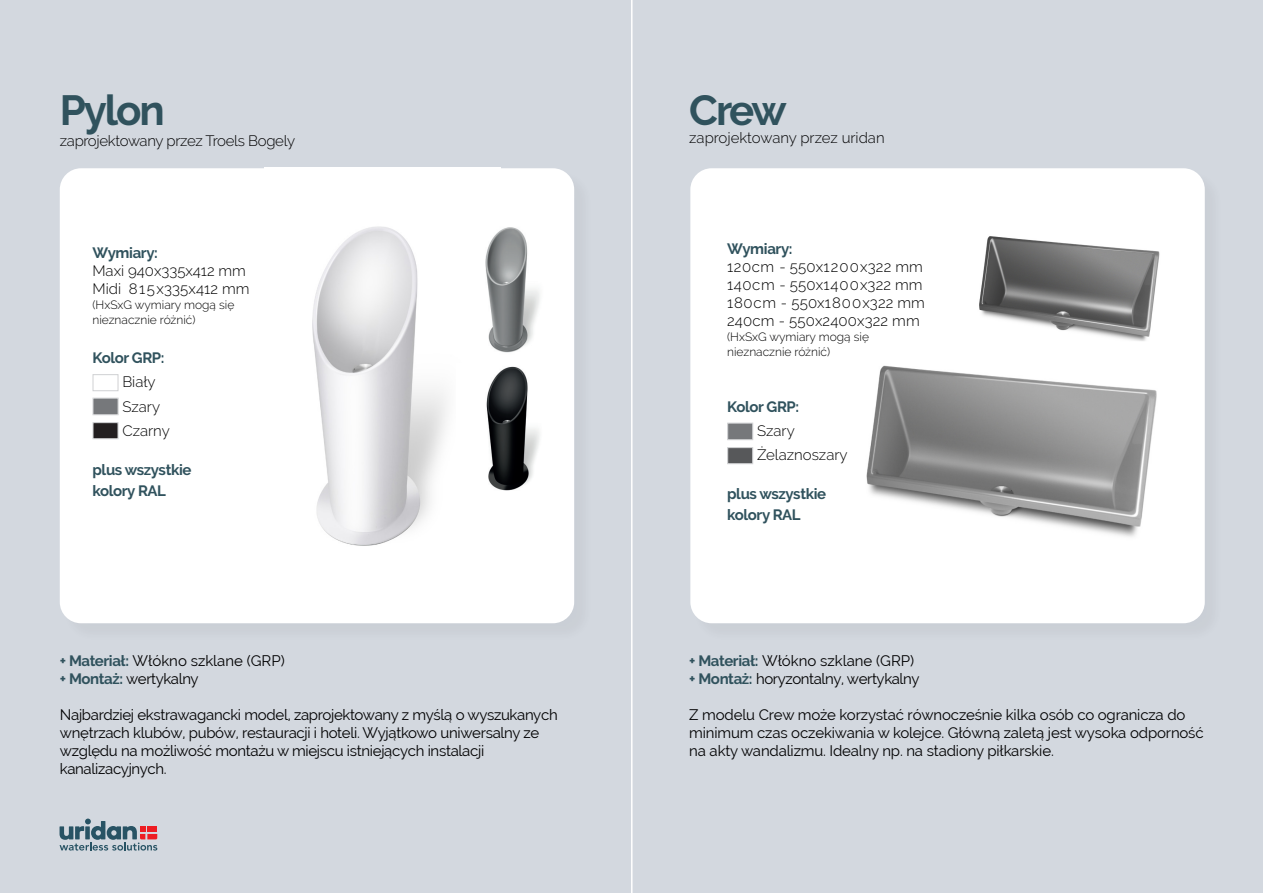
<style>
.page{position:relative;width:1263px;height:893px;background:#d3d8df}
.page>*{position:absolute;margin:0;border:0;box-sizing:border-box;transform-origin:0 0}
.t1{font:700 42px "Raleway";letter-spacing:-.05em;color:#30525d}
.t2{font:15px/18px "Raleway";letter-spacing:-.02em;color:#000001}
.t3{font:300 15px "Raleway";color:#000001}
.t4{font:700 15px "Raleway";letter-spacing:-.025em;color:#30525d}
.t5{font:15px "Raleway";color:#000001}
.t6{font:300 15px "Raleway";letter-spacing:.025em;color:#000001}
.t7{font:300 15px "Raleway";letter-spacing:-.02em;color:#000001}
.t8{font:300 15px "Raleway";letter-spacing:.03em;color:#000001}
.t9{font:300 12px "Raleway";color:#000001}
.s1{font-weight:700;color:#30525d}
</style>
<div class="page">
<div style="left:693px;top:171px;width:530px;height:471px;background:#ced2d9"></div>
<div style="left:690px;top:168px;width:515px;height:455px;background:#fff;border-radius:21px"></div>
<div style="left:62px;top:171px;width:531px;height:471px;background:#ced2d9"></div>
<div style="left:60px;top:168px;width:514px;height:455px;background:#fff;border-radius:21px"></div>
<hr style="left:631px;top:0;width:1px;height:893px;background:#fff">
<img style="left:866px;top:365px;width:291px;height:172px">
<svg style="left:60px;top:819px;width:97px;height:31px"></svg>
<img style="left:312px;top:226px;width:135px;height:320px">
<div style="left:92px;top:374px;width:27px;height:17px;border:1px solid #d1d2d4"></div>
<div style="left:92px;top:398px;width:27px;height:17px;background:#76787b;border:1px solid #d1d2d4"></div>
<div style="left:92px;top:422px;width:27px;height:17px;background:#231f20;border:1px solid #d1d2d4"></div>
<img style="left:485px;top:227px;width:55px;height:126px">
<img style="left:486px;top:366px;width:54px;height:125px">
<div style="left:727px;top:423px;width:26px;height:17px;background:#76787b;border:1px solid #d1d2d4"></div>
<div style="left:727px;top:447px;width:26px;height:17px;background:#57585a;border:1px solid #d1d2d4"></div>
<img style="left:979px;top:236px;width:181px;height:105px">
<p class="t1" style="left:60px;top:86px;width:107px">Pylon</p>
<p class="t7" style="left:60px;top:132px;width:237px">zaprojektowany przez Troels Bogely</p>
<p class="t4" style="left:92px;top:245px;width:67px">Wymiary:</p>
<p class="t3" style="left:92px;top:262px;width:155px">Maxi 940x335x412 mm</p>
<p class="t3" style="left:92px;top:280px;width:159px">Midi 815x335x412 mm</p>
<p class="t9" style="left:92px;top:298px;width:143px">(HxSxG wymiary mogą się</p>
<p class="t9" style="left:92px;top:313px;width:105px">nieznacznie różnić)</p>
<p class="t4" style="left:92px;top:350px;width:74px">Kolor GRP:</p>
<p class="t3" style="left:122px;top:373px;width:35px">Biały</p>
<p class="t3" style="left:122px;top:397px;width:39px">Szary</p>
<p class="t3" style="left:122px;top:421px;width:49px">Czarny</p>
<p class="t4" style="left:92px;top:461px;width:101px">plus wszystkie</p>
<p class="t4" style="left:92px;top:482px;width:75px">kolory RAL</p>
<p class="t5" style="left:60px;top:652px;width:226px"><span class="s1">+ Materiał:</span> Włókno szklane (GRP)</p>
<p class="t2" style="left:60px;top:670px;width:140px"><span class="s1">+ Montaż:</span> wertykalny</p>
<p class="t2" style="left:60px;top:706px;width:499px">Najbardziej ekstrawagancki model, zaprojektowany z myślą o wyszukanych wnętrzach klubów, pubów, restauracji i hoteli. Wyjątkowo uniwersalny ze względu na możliwość montażu w miejscu istniejących instalacji</p>
<p class="t2" style="left:60px;top:760px;width:108px">kanalizacyjnych.</p>
<p class="t1" style="left:689px;top:86px;width:99px">Crew</p>
<p class="t3" style="left:689px;top:129px;width:197px">zaprojektowany przez uridan</p>
<p class="t4" style="left:727px;top:240px;width:67px">Wymiary:</p>
<p class="t6" style="left:727px;top:258px;width:197px">120cm - 550x1200x322 mm</p>
<p class="t6" style="left:727px;top:276px;width:197px">140cm - 550x1400x322 mm</p>
<p class="t8" style="left:727px;top:294px;width:199px">180cm - 550x1800x322 mm</p>
<p class="t3" style="left:727px;top:312px;width:194px">240cm - 550x2400x322 mm</p>
<p class="t9" style="left:727px;top:330px;width:143px">(HxSxG wymiary mogą się</p>
<p class="t9" style="left:727px;top:345px;width:105px">nieznacznie różnić)</p>
<p class="t4" style="left:727px;top:399px;width:74px">Kolor GRP:</p>
<p class="t3" style="left:757px;top:422px;width:39px">Szary</p>
<p class="t3" style="left:757px;top:446px;width:92px">Żelaznoszary</p>
<p class="t4" style="left:727px;top:486px;width:101px">plus wszystkie</p>
<p class="t4" style="left:727px;top:507px;width:75px">kolory RAL</p>
<p class="t5" style="left:689px;top:652px;width:226px"><span class="s1">+ Materiał:</span> Włókno szklane (GRP)</p>
<p class="t2" style="left:689px;top:670px;width:232px"><span class="s1">+ Montaż:</span> horyzontalny, wertykalny</p>
<p class="t2" style="left:689px;top:706px;width:516px">Z modelu Crew może korzystać równocześnie kilka osób co ogranicza do minimum czas oczekiwania w kolejce. Główną zaletą jest wysoka odporność na akty wandalizmu. Idealny np. na stadiony piłkarskie.</p>
</div>
